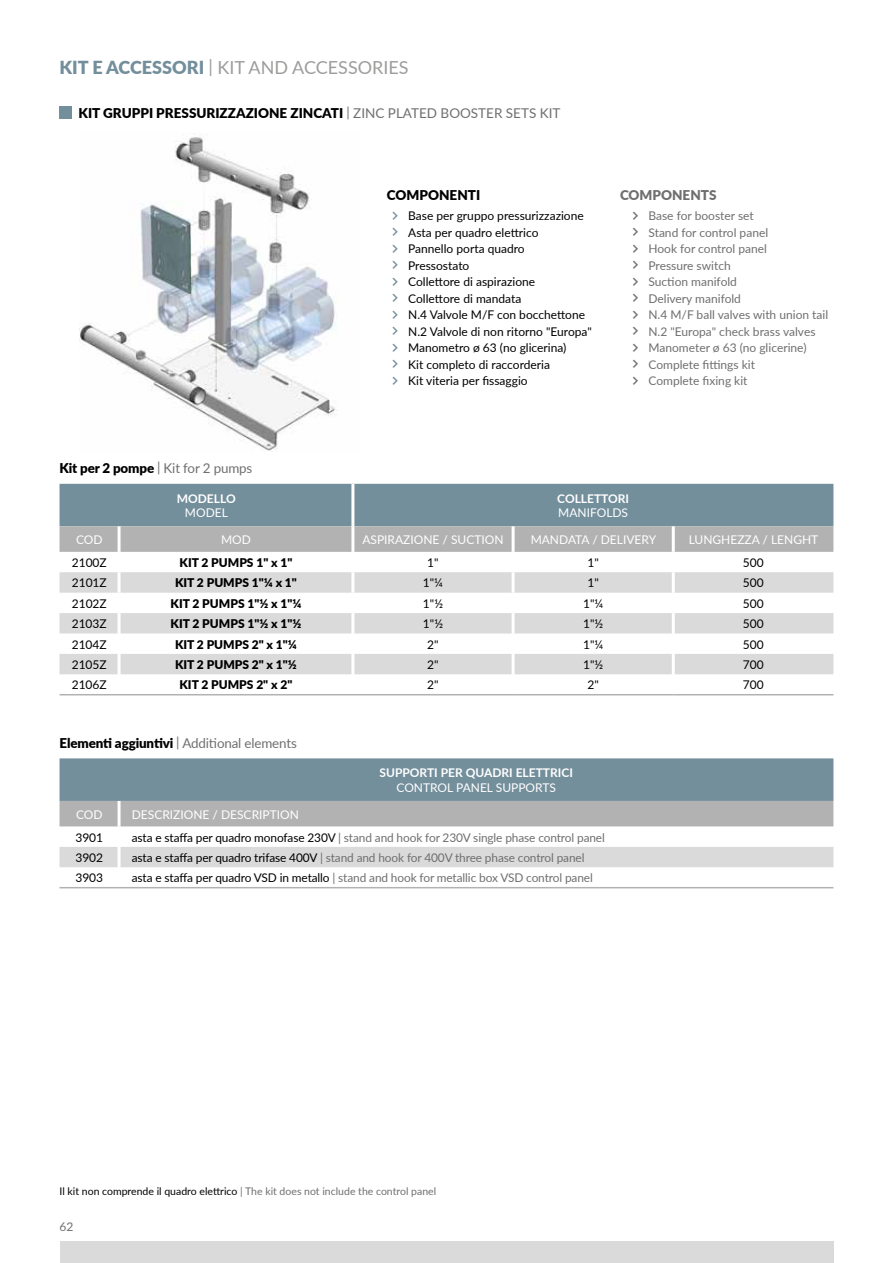
<style>
.page{position:relative;width:893px;height:1263px;background:#fff}
.page>*{position:absolute;margin:0;border:0;box-sizing:border-box;transform-origin:0 0}
.t1{font:18px "Lato";color:#9d9d9c}
.t2{font:900 13.5px "Lato";color:#000}
.t3{font:13.5px "Lato";letter-spacing:-.01em;color:#706f6f}
.t4{font:900 13.5px "Lato";color:#706f6f}
.t5{font:12px/16.5px "Lato";letter-spacing:-.01em;color:#706f6f}
.t6{font:12px/16.5px "Lato";color:#000}
.t7{font:12px "Lato";color:#fff}
.t8{font:900 12px "Lato";color:#000}
.t9{font:700 12px "Lato";color:#fff}
.t10{font:10.5px "Lato";color:#706f6f}
.s1{font-weight:900;color:#748f9c}
.s2{font-weight:400;color:#706f6f}
.s3{font-weight:900;color:#000}
.s4{color:#000}
</style>
<div class="page">
<div style="left:60px;top:1242px;width:773px;height:21px;background:#dadada"></div>
<div style="left:60px;top:106px;width:12px;height:13px;background:#748f9c"></div>
<img style="left:79px;top:134px;width:258px;height:318px">
<svg style="left:60px;top:484px;width:773px;height:68px;background:#8c9ca4"></svg>
<svg style="left:60px;top:572px;width:773px;height:102px;fill:#dadada"></svg>
<hr style="left:351px;top:484px;width:3px;height:42px;background:#fff">
<hr style="left:118px;top:526px;width:3px;height:26px;background:#fff">
<hr style="left:351px;top:526px;width:3px;height:26px;background:#fff">
<hr style="left:512px;top:526px;width:3px;height:26px;background:#fff">
<hr style="left:672px;top:526px;width:3px;height:26px;background:#fff">
<hr style="left:118px;top:572px;width:3px;height:21px;background:#fff">
<hr style="left:351px;top:572px;width:3px;height:21px;background:#fff">
<hr style="left:512px;top:572px;width:3px;height:21px;background:#fff">
<hr style="left:672px;top:572px;width:3px;height:21px;background:#fff">
<hr style="left:118px;top:593px;width:3px;height:20px;background:#fff">
<hr style="left:351px;top:593px;width:3px;height:20px;background:#fff">
<hr style="left:512px;top:593px;width:3px;height:20px;background:#fff">
<hr style="left:672px;top:593px;width:3px;height:20px;background:#fff">
<hr style="left:118px;top:613px;width:3px;height:20px;background:#fff">
<hr style="left:351px;top:613px;width:3px;height:20px;background:#fff">
<hr style="left:512px;top:613px;width:3px;height:20px;background:#fff">
<hr style="left:672px;top:613px;width:3px;height:20px;background:#fff">
<hr style="left:118px;top:633px;width:3px;height:21px;background:#fff">
<hr style="left:351px;top:633px;width:3px;height:21px;background:#fff">
<hr style="left:512px;top:633px;width:3px;height:21px;background:#fff">
<hr style="left:672px;top:633px;width:3px;height:21px;background:#fff">
<hr style="left:118px;top:654px;width:3px;height:20px;background:#fff">
<hr style="left:351px;top:654px;width:3px;height:20px;background:#fff">
<hr style="left:512px;top:654px;width:3px;height:20px;background:#fff">
<hr style="left:672px;top:654px;width:3px;height:20px;background:#fff">
<hr style="left:60px;top:694px;width:59px;height:1px;background:#b3b2b2">
<hr style="left:119px;top:694px;width:234px;height:1px;background:#b3b2b2">
<hr style="left:353px;top:694px;width:160px;height:1px;background:#b3b2b2">
<hr style="left:513px;top:694px;width:160px;height:1px;background:#b3b2b2">
<hr style="left:673px;top:694px;width:160px;height:1px;background:#b3b2b2">
<svg style="left:60px;top:758px;width:773px;height:68px;background:#8c9ca4"></svg>
<div style="left:60px;top:847px;width:773px;height:20px;background:#dadada"></div>
<hr style="left:118px;top:801px;width:3px;height:25px;background:#fff">
<hr style="left:118px;top:847px;width:3px;height:20px;background:#fff">
<hr style="left:60px;top:887px;width:59px;height:1px;background:#b3b2b2">
<hr style="left:119px;top:887px;width:714px;height:1px;background:#b3b2b2">
<h1 class="t1" style="left:60px;top:55px;width:351px"><span class="s1">KIT E ACCESSORI</span> | KIT AND ACCESSORIES</h1>
<p class="t2" style="left:79px;top:103px;width:483px">KIT GRUPPI PRESSURIZZAZIONE ZINCATI <span class="s2">| ZINC PLATED BOOSTER SETS KIT</span></p>
<p class="t2" style="left:387px;top:185px;width:95px">COMPONENTI</p>
<p class="t4" style="left:620px;top:185px;width:98px">COMPONENTS</p>
<p class="t3" style="left:60px;top:459px;width:194px"><span class="s3">Kit per 2 pompe</span> | Kit for 2 pumps</p>
<p class="t9" style="left:177px;top:489px;width:60px">MODELLO</p>
<p class="t7" style="left:185px;top:504px;width:44px">MODEL</p>
<p class="t6" style="left:408px;top:207px;width:185px">Base per gruppo pressurizzazione<br>Asta per quadro elettrico<br>Pannello porta quadro<br>Pressostato<br>Collettore di aspirazione<br>Collettore di mandata<br>N.4 Valvole M/F con bocchettone<br>N.2 Valvole di non ritorno "Europa"<br>Manometro ø 63 (no glicerina)<br>Kit completo di raccorderia<br>Kit viteria per fissaggio</p>
<p class="t5" style="left:648px;top:207px;width:181px">Base for booster set<br>Stand for control panel<br>Hook for control panel<br>Pressure switch<br>Suction manifold<br>Delivery manifold<br>N.4 M/F ball valves with union tail<br>N.2 "Europa" check brass valves<br>Manometer ø 63 (no glicerine)<br>Complete fittings kit<br>Complete fixing kit</p>
<p class="t9" style="left:557px;top:489px;width:73px">COLLETTORI</p>
<p class="t7" style="left:558px;top:504px;width:71px">MANIFOLDS</p>
<p class="t7" style="left:76px;top:531px;width:28px">COD</p>
<p class="t7" style="left:221px;top:531px;width:31px">MOD</p>
<p class="t7" style="left:362px;top:531px;width:143px">ASPIRAZIONE / SUCTION</p>
<p class="t7" style="left:531px;top:531px;width:127px">MANDATA / DELIVERY</p>
<p class="t7" style="left:689px;top:531px;width:131px">LUNGHEZZA / LENGHT</p>
<p class="t6" style="left:72px;top:554px;width:37px">2100Z</p>
<p class="t8" style="left:180px;top:553px;width:114px">KIT 2 PUMPS 1" x 1"</p>
<p class="t6" style="left:427px;top:554px;width:13px">1"</p>
<p class="t6" style="left:587px;top:554px;width:13px">1"</p>
<p class="t6" style="left:743px;top:554px;width:22px">500</p>
<p class="t6" style="left:72px;top:574px;width:37px">2101Z</p>
<p class="t8" style="left:175px;top:574px;width:123px">KIT 2 PUMPS 1"¼ x 1"</p>
<p class="t6" style="left:423px;top:574px;width:22px">1"¼</p>
<p class="t6" style="left:587px;top:574px;width:13px">1"</p>
<p class="t6" style="left:743px;top:574px;width:22px">500</p>
<p class="t6" style="left:72px;top:595px;width:37px">2102Z</p>
<p class="t8" style="left:171px;top:594px;width:132px">KIT 2 PUMPS 1"½ x 1"¼</p>
<p class="t6" style="left:423px;top:595px;width:22px">1"½</p>
<p class="t6" style="left:583px;top:595px;width:22px">1"¼</p>
<p class="t6" style="left:743px;top:595px;width:22px">500</p>
<p class="t6" style="left:72px;top:615px;width:37px">2103Z</p>
<p class="t8" style="left:171px;top:615px;width:132px">KIT 2 PUMPS 1"½ x 1"½</p>
<p class="t6" style="left:423px;top:615px;width:22px">1"½</p>
<p class="t6" style="left:583px;top:615px;width:22px">1"½</p>
<p class="t6" style="left:743px;top:615px;width:22px">500</p>
<p class="t6" style="left:72px;top:635px;width:37px">2104Z</p>
<p class="t8" style="left:175px;top:635px;width:123px">KIT 2 PUMPS 2" x 1"¼</p>
<p class="t6" style="left:427px;top:635px;width:13px">2"</p>
<p class="t6" style="left:583px;top:635px;width:22px">1"¼</p>
<p class="t6" style="left:743px;top:635px;width:22px">500</p>
<p class="t6" style="left:72px;top:656px;width:37px">2105Z</p>
<p class="t8" style="left:175px;top:655px;width:123px">KIT 2 PUMPS 2" x 1"½</p>
<p class="t6" style="left:427px;top:656px;width:13px">2"</p>
<p class="t6" style="left:583px;top:656px;width:22px">1"½</p>
<p class="t6" style="left:743px;top:656px;width:22px">700</p>
<p class="t6" style="left:72px;top:676px;width:37px">2106Z</p>
<p class="t8" style="left:179px;top:676px;width:114px">KIT 2 PUMPS 2" x 2"</p>
<p class="t6" style="left:427px;top:676px;width:13px">2"</p>
<p class="t6" style="left:587px;top:676px;width:13px">2"</p>
<p class="t6" style="left:743px;top:676px;width:22px">700</p>
<p class="t3" style="left:60px;top:733px;width:239px"><span class="s3">Elementi aggiuntivi</span> | Additional elements</p>
<p class="t9" style="left:380px;top:764px;width:195px">SUPPORTI PER QUADRI ELETTRICI</p>
<p class="t7" style="left:396px;top:779px;width:161px">CONTROL PANEL SUPPORTS</p>
<p class="t7" style="left:76px;top:805px;width:28px">COD</p>
<p class="t7" style="left:132px;top:805px;width:169px">DESCRIZIONE / DESCRIPTION</p>
<p class="t6" style="left:75px;top:828px;width:29px">3901</p>
<p class="t5" style="left:132px;top:828px;width:475px"><span class="s4">asta e staffa per quadro monofase 230V</span> | stand and hook for 230V single phase control panel</p>
<p class="t6" style="left:75px;top:849px;width:29px">3902</p>
<p class="t5" style="left:132px;top:849px;width:454px"><span class="s4">asta e staffa per quadro trifase 400V</span> | stand and hook for 400V three phase control panel</p>
<p class="t6" style="left:75px;top:869px;width:29px">3903</p>
<p class="t5" style="left:132px;top:869px;width:462px"><span class="s4">asta e staffa per quadro VSD in metallo</span> | stand and hook for metallic box VSD control panel</p>
<p class="t10" style="left:60px;top:1183px;width:378px"><span class="s4">Il kit non comprende il quadro elettrico</span> | The kit does not include the control panel</p>
<p class="t5" style="left:60px;top:1218px;width:15px">62</p>
</div>
